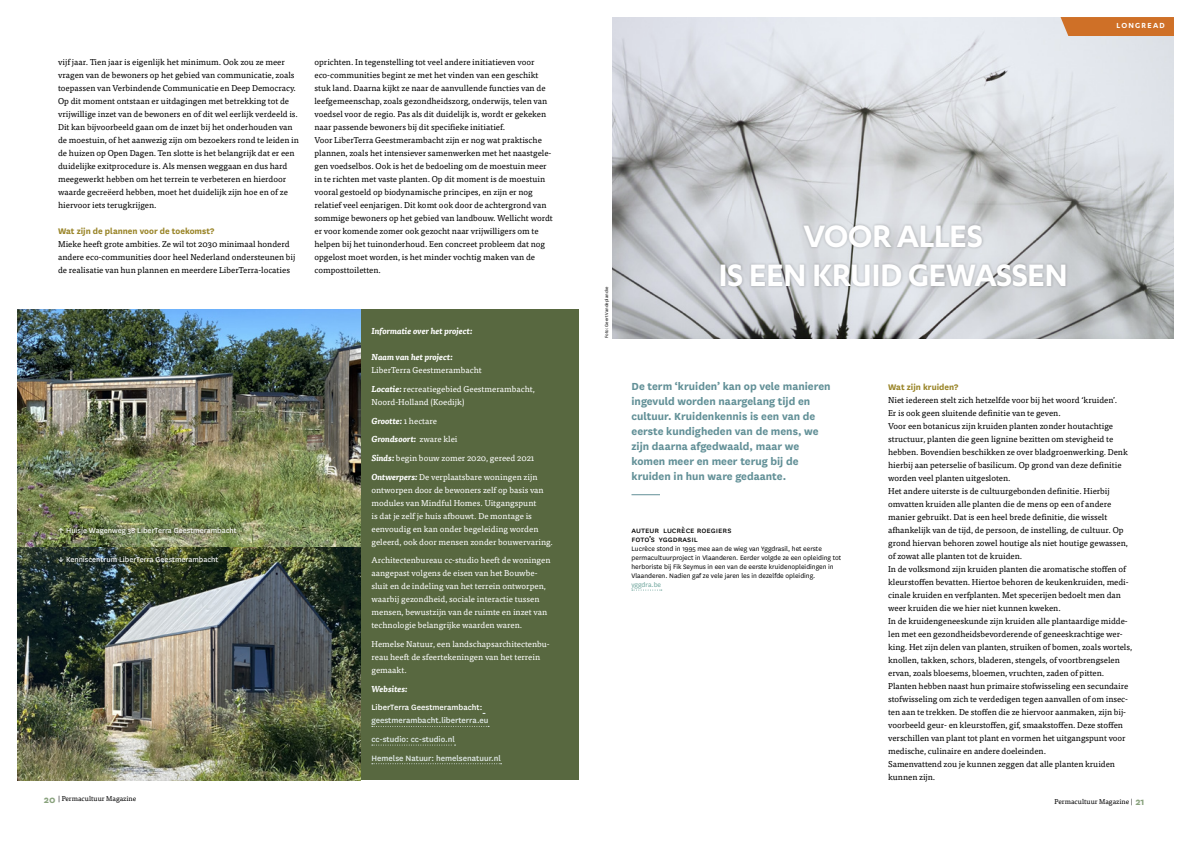
<style>
.page{position:relative;width:1191px;height:842px;background:#fff}
.page>*{position:absolute;margin:0;border:0;box-sizing:border-box;transform-origin:0 0}
.t1{font:600 36px/39px "Karbon";letter-spacing:-.02em;color:#fff;text-align:center}
.t2{font:700 12px/15px "National";color:#629097}
.t3{font:700 9.5px "National";color:#998427}
.t4{font:500 9px/18.7px "National";color:#e1eae8}
.t5{font:9px/9px "National";color:#000}
.t6{font:500 9px "National";color:#fff}
.t7{font:8.5px/13px "Tisa Pro";color:#000}
.t8{font:8.5px/13px "Tisa Pro";color:#fff}
.t9{font:italic 700 8.5px "Tisa Pro";color:#fff}
.t10{font:600 8.5px "Karbon";letter-spacing:.15em;color:#fff}
.t11{font:8.4px "National";color:#fff}
.t12{font:7.5px/9px "National";color:#000}
.t13{font:7.5px "National";letter-spacing:-.01em;color:#6ba39a}
.t14{font:7px "Tisa Pro";color:#000}
.t15{font:5px "National";color:#000}
.s1{font-family:"National";font-weight:700;font-size:11px;color:#89a27d}
.s2{font-weight:700;font-style:italic}
</style>
<div class="page">
<svg style="left:612px;top:17px;width:562px;height:321px;background:#cccfd3"></svg>
<hr style="left:631px;top:494px;width:200px;height:1px;background:#629097">
<div style="left:1060px;top:17px;width:114px;height:19px;background:#cf7027"></div>
<div style="left:660px;top:488px;width:204px;height:19px;background:#fff"></div>
<div style="left:718px;top:222px;width:350px;height:67px;background:#000;opacity:.15"></div>
<svg style="left:632px;top:590px;width:30px;height:1px"></svg>
<div style="left:360px;top:309px;width:218px;height:471px;background:#586840"></div>
<svg style="left:372px;top:726px;width:117px;height:1px"></svg>
<svg style="left:372px;top:745px;width:83px;height:1px"></svg>
<svg style="left:372px;top:763px;width:129px;height:1px"></svg>
<img style="left:17px;top:309px;width:343px;height:471px">
<div style="left:53px;top:522px;width:189px;height:19px;background:#000;opacity:.75"></div>
<p class="t7" style="left:58px;top:55px;width:242px">vijf jaar. Tien jaar is eigenlijk het minimum. Ook zou ze meer vragen van de bewoners op het gebied van communicatie, zoals toepassen van Verbindende Communicatie en Deep Democracy.<br>Op dit moment ontstaan er uitdagingen met betrekking tot de vrijwillige inzet van de bewoners en of dit wel eerlijk verdeeld is.<br>Dit kan bijvoorbeeld gaan om de inzet bij het onderhouden van de moestuin, of het aanwezig zijn om bezoekers rond te leiden in de huizen op Open Dagen. Ten slotte is het belangrijk dat er een duidelijke exitprocedure is. Als mensen weggaan en dus hard meegewerkt hebben om het terrein te verbeteren en hierdoor waarde gecreëerd hebben, moet het duidelijk zijn hoe en of ze hiervoor iets terugkrijgen.</p>
<p class="t3" style="left:58px;top:224px;width:158px">Wat zijn de plannen voor de toekomst?</p>
<p class="t7" style="left:58px;top:237px;width:239px">Mieke heeft grote ambities. Ze wil tot 2030 minimaal honderd andere eco-communities door heel Nederland ondersteunen bij de realisatie van hun plannen en meerdere LiberTerra-locaties</p>
<p class="t7" style="left:314px;top:55px;width:240px">oprichten. In tegenstelling tot veel andere initiatieven voor eco-communities begint ze met het vinden van een geschikt stuk land. Daarna kijkt ze naar de aanvullende functies van de leefgemeenschap, zoals gezondheidszorg, onderwijs, telen van voedsel voor de regio. Pas als dit duidelijk is, wordt er gekeken naar passende bewoners bij dit specifieke initiatief.<br>Voor LiberTerra Geestmerambacht zijn er nog wat praktische plannen, zoals het intensiever samenwerken met het naastgele&shy;gen voedselbos. Ook is het de bedoeling om de moestuin meer in te richten met vaste planten. Op dit moment is de moestuin vooral gestoeld op biodynamische principes, en zijn er nog relatief veel eenjarigen. Dit komt ook door de achtergrond van sommige bewoners op het gebied van landbouw. Wellicht wordt er voor komende zomer ook gezocht naar vrijwilligers om te helpen bij het tuinonderhoud. Een concreet probleem dat nog opgelost moet worden, is het minder vochtig maken van de composttoiletten.</p>
<p class="t11" style="left:58px;top:525px;width:180px">↑ Huisje Wagenweg 38 LiberTerra Geestmerambacht</p>
<p class="t11" style="left:58px;top:554px;width:162px">↓ Kenniscentrum LiberTerra Geestmerambacht</p>
<p class="t14" style="left:44px;top:794px;width:94px"><span class="s1">20</span> | Permacultuur Magazine</p>
<p class="t9" style="left:371px;top:324px;width:102px">Informatie over het project:</p>
<p class="t9" style="left:371px;top:350px;width:83px">Naam van het project:</p>
<p class="t8" style="left:371px;top:360px;width:165px;line-height:18.7px">LiberTerra Geestmerambacht<br><span class="s2">Locatie:</span> recreatiegebied Geestmerambacht,</p>
<p class="t8" style="left:371px;top:392px;width:167px;line-height:18.7px">Noord-Holland (Koedijk)<br><span class="s2">Grootte:</span> 1 hectare<br><span class="s2">Grondsoort:</span> zware klei<br><span class="s2">Sinds:</span> begin bouw zomer 2020, gereed 2021<br><span class="s2">Ontwerpers:</span> De verplaatsbare woningen zijn</p>
<p class="t8" style="left:371px;top:483px;width:183px">ontworpen door de bewoners zelf op basis van modules van Mindful Homes. Uitgangspunt<br>is dat je zelf je huis afbouwt. De montage is eenvoudig en kan onder begeleiding worden geleerd, ook door mensen zonder bouwervaring.</p>
<p class="t8" style="left:371px;top:553px;width:181px">Architectenbureau cc-studio heeft de woningen aangepast volgens de eisen van het Bouwbe&shy;sluit en de indeling van het terrein ontworpen, waarbij gezondheid, sociale interactie tussen mensen, bewustzijn van de ruimte en inzet van technologie belangrijke waarden waren.</p>
<p class="t8" style="left:371px;top:637px;width:180px">Hemelse Natuur, een landschapsarchitectenbu&shy;reau heeft de sfeertekeningen van het terrein gemaakt.</p>
<p class="t9" style="left:371px;top:682px;width:37px">Websites:</p>
<p class="t6" style="left:371px;top:701px;width:113px">LiberTerra Geestmerambacht:</p>
<p class="t4" style="left:371px;top:711px;width:131px">geestmerambacht.liberterra.eu cc-studio: cc-studio.nl<br>Hemelse Natuur: hemelsenatuur.nl</p>
<p class="t10" style="left:1116px;top:20px;width:50px">LONGREAD</p>
<p class="t15" style="left:603px;top:338px;width:53px;rotate:-90deg">Foto: Geert Vandeplancke</p>
<h1 class="t1" style="left:718px;top:215px;width:351px">VOOR ALLES<br>IS EEN KRUID GEWASSEN</h1>
<h2 class="t2" style="left:631px;top:378px;width:201px">De term ‘kruiden’ kan op vele manieren ingevuld worden naargelang tijd en cultuur. Kruidenkennis is een van de eerste kundigheden van de mens, we zijn daarna afgedwaald, maar we komen meer en meer terug bij de kruiden in hun ware gedaante.</h2>
<p class="t5" style="left:631px;top:525px;width:101px">Auteur Lucrèce Roegiers foto’s YGGDR</p>
<p class="t5" style="left:682px;top:534px;width:9px">ASIL</p>
<p class="t12" style="left:631px;top:544px;width:211px">Lucrèce stond in 1995 mee aan de wieg van Yggdrasil, het eerste permacultuurproject in Vlaanderen. Eerder volgde ze een opleiding tot herboriste bij Fik Seymus in een van de eerste kruidenopleidingen in Vlaanderen. Nadien gaf ze vele jaren les in dezelfde opleiding.</p>
<p class="t13" style="left:631px;top:580px;width:31px">yggdra.be</p>
<p class="t3" style="left:888px;top:380px;width:72px">Wat zijn kruiden?</p>
<p class="t7" style="left:888px;top:393px;width:245px">Niet iedereen stelt zich hetzelfde voor bij het woord ‘kruiden’.<br>Er is ook geen sluitende definitie van te geven.<br>Voor een botanicus zijn kruiden planten zonder houtachtige structuur, planten die geen lignine bezitten om stevigheid te hebben. Bovendien beschikken ze over bladgroenwerking. Denk hierbij aan peterselie of basilicum. Op grond van deze definitie worden veel planten uitgesloten.<br>Het andere uiterste is de cultuurgebonden definitie. Hierbij omvatten kruiden alle planten die de mens op een of andere manier gebruikt. Dat is een heel brede definitie, die wisselt afhankelijk van de tijd, de persoon, de instelling, de cultuur. Op grond hiervan behoren zowel houtige als niet houtige gewassen, of zowat alle planten tot de kruiden.<br>In de volksmond zijn kruiden planten die aromatische stoffen of kleurstoffen bevatten. Hiertoe behoren de keukenkruiden, medi&shy;cinale kruiden en verfplanten. Met specerijen bedoelt men dan weer kruiden die we hier niet kunnen kweken.<br>In de kruidengeneeskunde zijn kruiden alle plantaardige midde&shy;len met een gezondheidsbevorderende of geneeskrachtige wer&shy;king. Het zijn delen van planten, struiken of bomen, zoals wortels, knollen, takken, schors, bladeren, stengels, of voortbrengselen ervan, zoals bloesems, bloemen, vruchten, zaden of pitten.<br>Planten hebben naast hun primaire stofwisseling een secundaire stofwisseling om zich te verdedigen tegen aanvallen of om insec&shy;ten aan te trekken. De stoffen die ze hiervoor aanmaken, zijn bij&shy;voorbeeld geur- en kleurstoffen, gif, smaakstoffen. Deze stoffen verschillen van plant tot plant en vormen het uitgangspunt voor medische, culinaire en andere doeleinden.<br>Samenvattend zou je kunnen zeggen dat alle planten kruiden kunnen zijn.</p>
<p class="t14" style="left:1054px;top:796px;width:91px">Permacultuur Magazine | <span class="s1">21</span></p>
</div>
